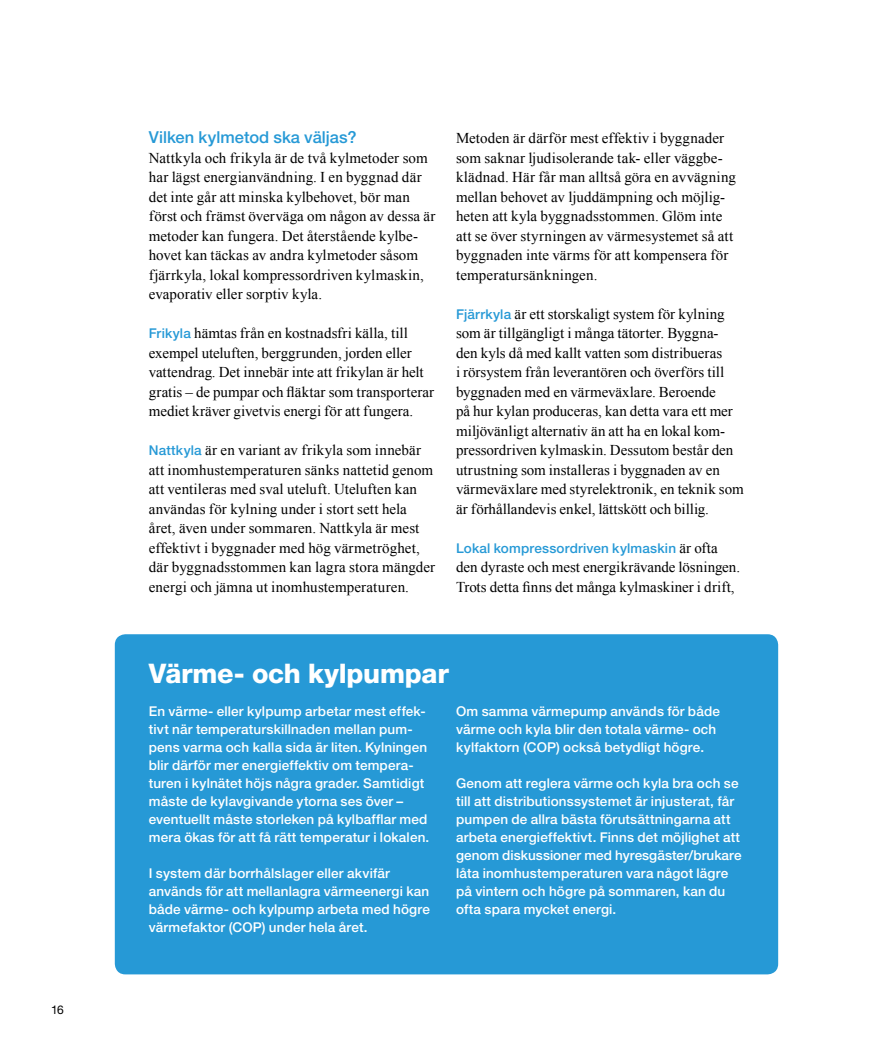
<style>
.page{position:relative;width:893px;height:1063px;background:#fff}
.page>*{position:absolute;margin:0;border:0;box-sizing:border-box;transform-origin:0 0}
.t1{font:800 27px "Helvetica Neue LT Std";letter-spacing:-.01em;color:#fff}
.t2{font:500 16.5px "Helvetica Neue LT Std";color:#2699d6}
.t3{font:15px/19.5px "Times New Roman";letter-spacing:.005em;color:#000}
.t4{font:500 13.5px/18px "Helvetica Neue LT Std";letter-spacing:.01em;color:#fff}
.t5{font:500 13.5px "Helvetica Neue LT Std";letter-spacing:.015em;color:#2699d6}
.t6{font:12px "Helvetica Neue LT Std";color:#000}
.s1{font-family:"Helvetica Neue LT Std";font-weight:500;font-size:13.5px;color:#2699d6}
.s2{font-family:"Times New Roman";font-weight:400;font-size:15px;color:#000}
</style>
<div class="page">
<div style="left:115px;top:634px;width:663px;height:340px;background:#2699d6;border-radius:11px"></div>
<p class="t6" style="left:51px;top:1003px;width:14px">16</p>
<p class="t2" style="left:149px;top:127px;width:209px">Vilken kylmetod ska väljas?</p>
<p class="t3" style="left:149px;top:148px;width:288px">Nattkyla och frikyla är de två kylmetoder som har lägst energianvändning. I en byggnad där det inte går att minska kylbehovet, bör man först och främst överväga om någon av dessa är metoder kan fungera. Det återstående kylbe&shy;hovet kan täckas av andra kylmetoder såsom fjärrkyla, lokal kompressordriven kylmaskin, evaporativ eller sorptiv kyla.</p>
<p class="t3" style="left:149px;top:323px;width:287px"><span class="s1">Frikyla</span> hämtas från en kostnadsfri källa, till exempel uteluften, berggrunden, jorden eller vattendrag. Det innebär inte att frikylan är helt gratis – de pumpar och fläktar som transporterar mediet kräver givetvis energi för att fungera.</p>
<p class="t3" style="left:149px;top:440px;width:288px"><span class="s1">Nattkyla</span> är en variant av frikyla som innebär att inomhustemperaturen sänks nattetid genom att ventileras med sval uteluft. Uteluften kan användas för kylning under i stort sett hela året, även under sommaren. Nattkyla är mest effektivt i byggnader med hög värmetröghet, där byggnadsstommen kan lagra stora mängder energi och jämna ut inomhustemperaturen.</p>
<p class="t3" style="left:456px;top:128px;width:282px">Metoden är därför mest effektiv i byggnader som saknar ljudisolerande tak- eller väggbe&shy;klädnad. Här får man alltså göra en avvägning mellan behovet av ljuddämpning och möjlig&shy;heten att kyla byggnadsstommen. Glöm inte att se över styrningen av värmesystemet så att byggnaden inte värms för att kompensera för temperatursänkningen.</p>
<p class="t3" style="left:456px;top:304px;width:289px"><span class="s1">Fjärrkyla</span> är ett storskaligt system för kylning som är tillgängligt i många tätorter. Byggna&shy;den kyls då med kallt vatten som distribueras<br>i rörsystem från leverantören och överförs till byggnaden med en värmeväxlare. Beroende<br>på hur kylan produceras, kan detta vara ett mer miljövänligt alternativ än att ha en lokal kom&shy;pressordriven kylmaskin. Dessutom består den utrustning som installeras i byggnaden av en värmeväxlare med styrelektronik, en teknik som är förhållandevis enkel, lättskött och billig.</p>
<p class="t5" style="left:456px;top:540px;width:263px">Lokal kompressordriven kylmaskin <span class="s2">är ofta</span></p>
<p class="t3" style="left:456px;top:557px;width:286px">den dyraste och mest energikrävande lösningen.<br>Trots detta finns det många kylmaskiner i drift,</p>
<h1 class="t1" style="left:149px;top:658px;width:301px">Värme- och kylpumpar</h1>
<p class="t4" style="left:149px;top:702px;width:282px">En värme- eller kylpump arbetar mest effek&shy;tivt när temperaturskillnaden mellan pum&shy;pens varma och kalla sida är liten. Kylningen blir därför mer energieffektiv om tempera&shy;turen i kylnätet höjs några grader. Samtidigt måste de kylavgivande ytorna ses över – eventuellt måste storleken på kylbafflar med mera ökas för att få rätt temperatur i lokalen.</p>
<p class="t4" style="left:149px;top:864px;width:283px">I system där borrhålslager eller akvifär används för att mellanlagra värmeenergi kan både värme- och kylpump arbeta med högre värmefaktor (COP) under hela året.</p>
<p class="t4" style="left:456px;top:702px;width:265px">Om samma värmepump används för både värme och kyla blir den totala värme- och kylfaktorn (COP) också betydligt högre.</p>
<p class="t4" style="left:456px;top:774px;width:287px">Genom att reglera värme och kyla bra och se till att distributionssystemet är injusterat, får pumpen de allra bästa förutsättningarna att arbeta energieffektivt. Finns det möjlighet att genom diskussioner med hyresgäster/brukare låta inomhustemperaturen vara något lägre på vintern och högre på sommaren, kan du ofta spara mycket energi.</p>
</div>
